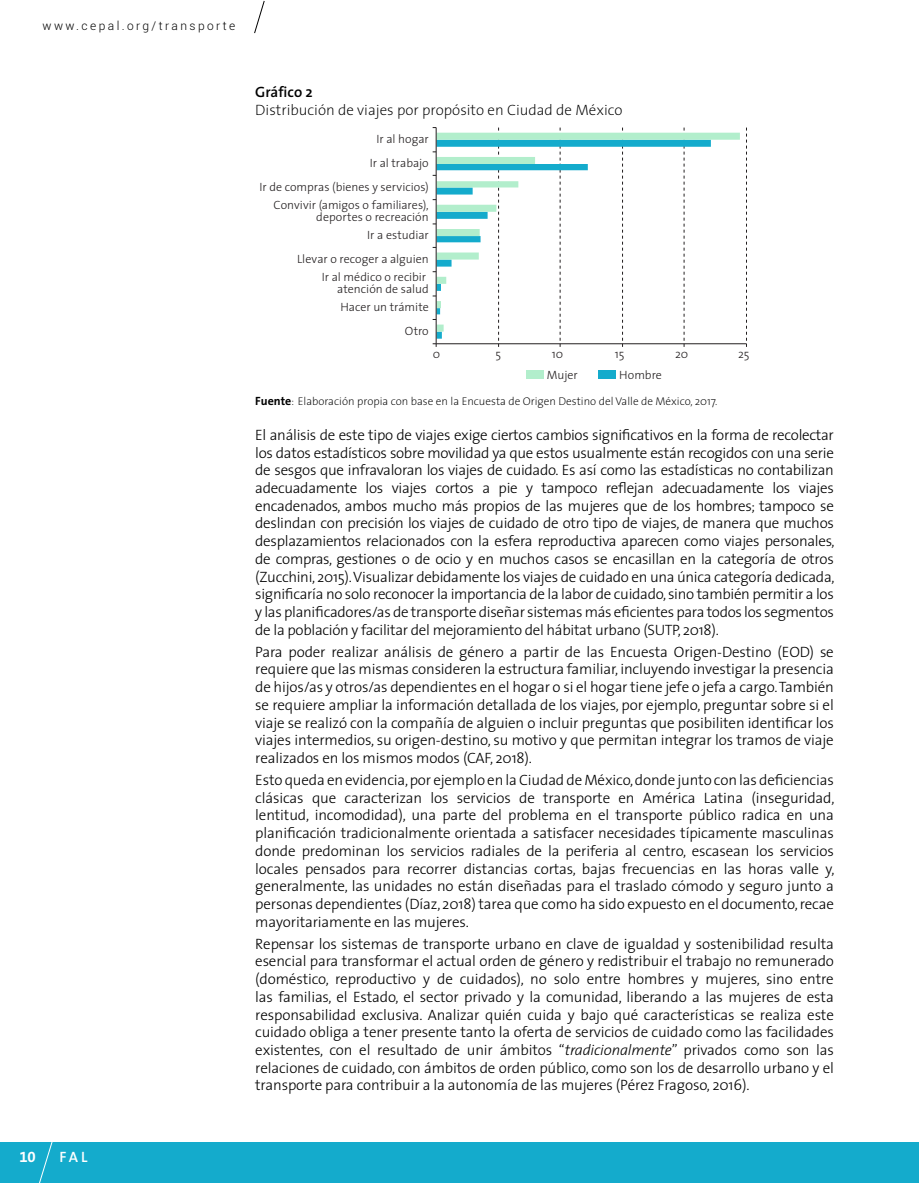
<style>
.page{position:relative;width:919px;height:1183px;background:#fff}
.page>*{position:absolute;margin:0;border:0;box-sizing:border-box;transform-origin:0 0}
.t1{font:300 15px/17.7px "The Sans";letter-spacing:-.01em;color:#000;text-align:justify}
.t2{font:200 15px "The Sans";color:#000}
.t3{font:600 15px "The Sans";color:#000}
.t4{font:600 15px "The Sans";color:#fff}
.t5{font:15px "The Sans Bold Expert";color:#fff}
.t6{font:300 12px/12px "The Sans";color:#231f20;text-align:right}
.t7{font:300 12px "Roboto";letter-spacing:.2em;color:#000}
.t8{font:200 11.25px "The Sans";color:#000}
.s1{font-weight:700;font-size:12px}
.s2{font-style:italic}
</style>
<div class="page">
<div style="left:0;top:1141px;width:918px;height:41px;background:#14abcc"></div>
<svg style="left:254px;top:0;width:11px;height:34px"></svg>
<svg style="left:38px;top:1141px;width:15px;height:41px"></svg>
<div style="left:598px;top:370px;width:17px;height:8px;background:#14abcc"></div>
<div style="left:526px;top:370px;width:17px;height:8px;background:#b2eecc"></div>
<svg style="left:437px;top:133px;width:302px;height:198px"></svg>
<hr style="left:436px;top:343px;width:310px;height:1px;background:#231f20">
<svg style="left:746px;top:127px;width:1px;height:220px"></svg>
<svg style="left:683px;top:127px;width:1px;height:220px"></svg>
<svg style="left:622px;top:127px;width:1px;height:220px"></svg>
<svg style="left:559px;top:127px;width:2px;height:220px"></svg>
<svg style="left:498px;top:127px;width:1px;height:220px"></svg>
<hr style="left:436px;top:127px;width:1px;height:216px;background:#231f20">
<svg style="left:432px;top:343px;width:5px;height:4px"></svg>
<p class="t7" style="left:43px;top:18px;width:194px">www.cepal.org/transporte</p>
<p class="t3" style="left:255px;top:79px;width:59px">Gráfico 2</p>
<p class="t2" style="left:255px;top:102px;width:369px">Distribución de viajes por propósito en Ciudad de México</p>
<p class="t6" style="left:376px;top:132px;width:54px">Ir al hogar</p>
<p class="t6" style="left:370px;top:156px;width:60px">Ir al trabajo</p>
<p class="t6" style="left:259px;top:180px;width:171px">Ir de compras (bienes y servicios)</p>
<p class="t6" style="left:273px;top:198px;width:157px">Convivir (amigos o familiares), deportes o recreación</p>
<p class="t6" style="left:367px;top:228px;width:63px">Ir a estudiar</p>
<p class="t6" style="left:297px;top:252px;width:133px">Llevar o recoger a alguien</p>
<p class="t6" style="left:322px;top:270px;width:108px">Ir al médico o recibir atención de salud</p>
<p class="t6" style="left:340px;top:300px;width:90px">Hacer un trámite</p>
<p class="t6" style="left:405px;top:324px;width:25px">Otro</p>
<p class="t6" style="left:432px;top:347px;width:9px">0</p>
<p class="t6" style="left:495px;top:347px;width:7px">5</p>
<p class="t6" style="left:551px;top:347px;width:13px">10</p>
<p class="t6" style="left:614px;top:347px;width:11px">15</p>
<p class="t6" style="left:675px;top:347px;width:15px">20</p>
<p class="t6" style="left:738px;top:347px;width:13px">25</p>
<p class="t6" style="left:547px;top:369px;width:32px">Mujer</p>
<p class="t6" style="left:619px;top:369px;width:44px">Hombre</p>
<p class="t8" style="left:255px;top:395px;width:463px"><span class="s1">Fuente</span>: Elaboración propia con base en la Encuesta de Origen Destino del Valle de México, 2017.</p>
<p class="t1" style="left:255px;top:425px;width:581px">El análisis de este tipo de viajes exige ciertos cambios significativos en la forma de recolectar los datos estadísticos sobre movilidad ya que estos usualmente están recogidos con una serie de sesgos que infravaloran los viajes de cuidado. Es así como las estadísticas no contabilizan adecuadamente los viajes cortos a pie y tampoco reflejan adecuadamente los viajes encadenados, ambos mucho más propios de las mujeres que de los hombres; tampoco se deslindan con precisión los viajes de cuidado de otro tipo de viajes, de manera que muchos desplazamientos relacionados con la esfera reproductiva aparecen como viajes personales, de compras, gestiones o de ocio y en muchos casos se encasillan en la categoría de otros (Zucchini, 2015). Visualizar debidamente los viajes de cuidado en una única categoría dedicada, significaría no solo reconocer la importancia de la labor de cuidado, sino también permitir a los y las planificadores/as de transporte diseñar sistemas más eficientes para todos los segmentos de la población y facilitar del mejoramiento del hábitat urbano (SUTP, 2018).</p>
<p class="t1" style="left:255px;top:642px;width:580px">Para poder realizar análisis de género a partir de las Encuesta Origen-Destino (EOD) se requiere que las mismas consideren la estructura familiar, incluyendo investigar la presencia de hijos/as y otros/as dependientes en el hogar o si el hogar tiene jefe o jefa a cargo. También se requiere ampliar la información detallada de los viajes, por ejemplo, preguntar sobre si el viaje se realizó con la compañía de alguien o incluir preguntas que posibiliten identificar los viajes intermedios, su origen-destino, su motivo y que permitan integrar los tramos de viaje realizados en los mismos modos (CAF, 2018).</p>
<p class="t1" style="left:255px;top:770px;width:580px">Esto queda en evidencia, por ejemplo en la Ciudad de México, donde junto con las deficiencias clásicas que caracterizan los servicios de transporte en América Latina (inseguridad, lentitud, incomodidad), una parte del problema en el transporte público radica en una planificación tradicionalmente orientada a satisfacer necesidades típicamente masculinas donde predominan los servicios radiales de la periferia al centro, escasean los servicios locales pensados para recorrer distancias cortas, bajas frecuencias en las horas valle y, generalmente, las unidades no están diseñadas para el traslado cómodo y seguro junto a personas dependientes (Díaz, 2018) tarea que como ha sido expuesto en el documento, recae mayoritariamente en las mujeres.</p>
<p class="t1" style="left:255px;top:933px;width:580px">Repensar los sistemas de transporte urbano en clave de igualdad y sostenibilidad resulta esencial para transformar el actual orden de género y redistribuir el trabajo no remunerado (doméstico, reproductivo y de cuidados), no solo entre hombres y mujeres, sino entre las familias, el Estado, el sector privado y la comunidad, liberando a las mujeres de esta responsabilidad exclusiva. Analizar quién cuida y bajo qué características se realiza este cuidado obliga a tener presente tanto la oferta de servicios de cuidado como las facilidades existentes, con el resultado de unir ámbitos “<span class="s2">tradicionalmente</span>” privados como son las relaciones de cuidado, con ámbitos de orden público, como son los de desarrollo urbano y el transporte para contribuir a la autonomía de las mujeres (Pérez Fragoso, 2016).</p>
<p class="t5" style="left:19px;top:1143px;width:18px">10</p>
<p class="t4" style="left:60px;top:1143px;width:29px">FAL</p>
</div>
